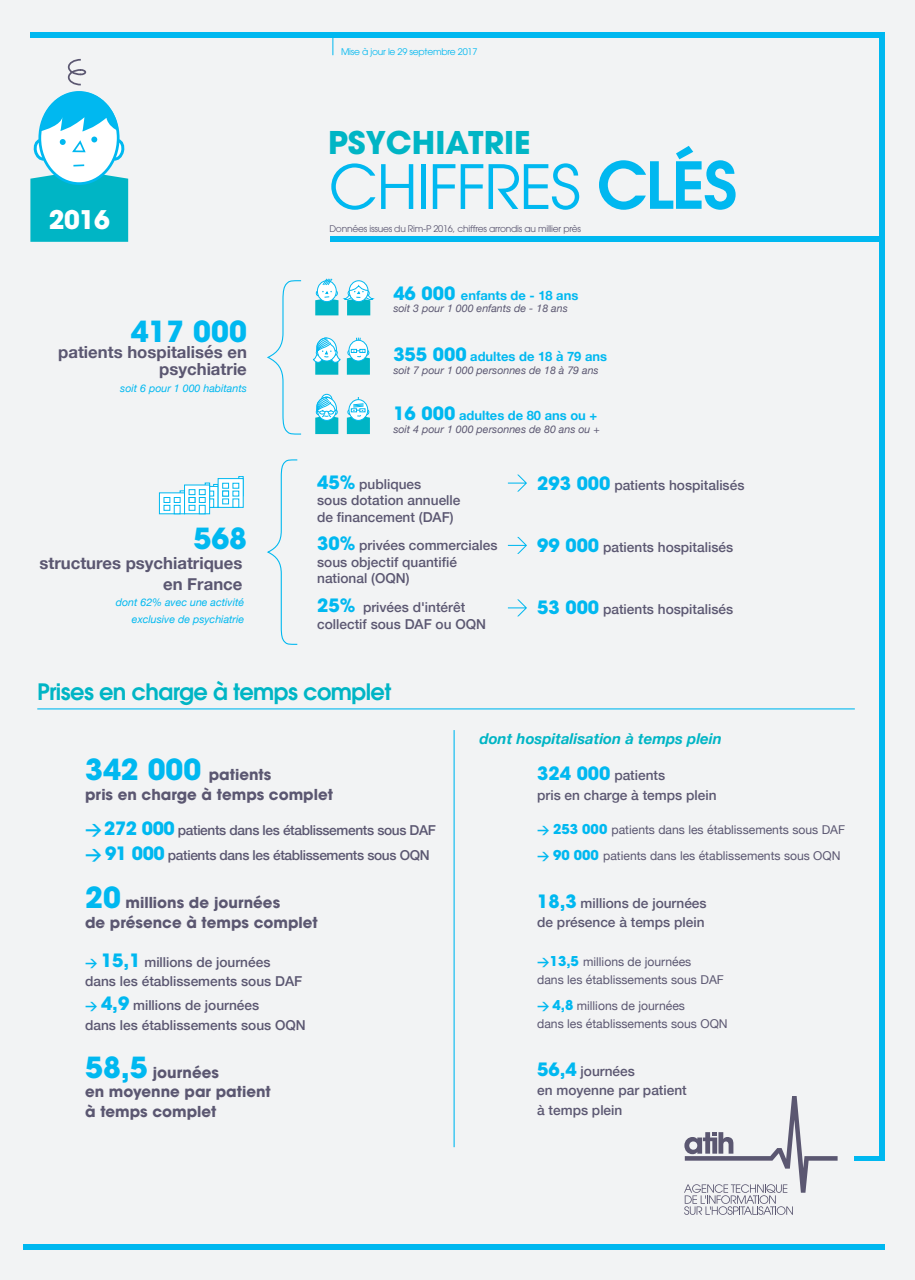
<style>
.page{position:relative;width:915px;height:1280px;background:#fff}
.page>*{position:absolute;margin:0;border:0;box-sizing:border-box;transform-origin:0 0}
.t1{font:700 31.2px "Avant Garde";color:#00b5c5}
.t2{font:700 28.95px "Avant Garde";color:#00b8f0}
.t3{font:700 25.5px "Avant Garde";color:#fff}
.t4{font:600 22.5px "Avant Garde";letter-spacing:-.025em;color:#00b5c5}
.t5{font:700 16.65px/16.6px "Helvetica Neue";color:#5b5771;text-align:right}
.t6{font:700 15px/19.5px "Avant Garde";color:#5b5771}
.t7{font:italic 700 15px "Helvetica Neue";color:#00b5c5}
.t8{font:500 13.65px/19.5px "Helvetica Neue";color:#5b5771}
.t9{font:500 13.65px/25.5px "Helvetica Neue";letter-spacing:-.025em;color:#5b5771}
.t10{font:700 12.9px "Helvetica Neue";color:#00b8f0}
.t11{font:12.15px/18px "Helvetica Neue";color:#5b5771}
.t12{font:italic 10.65px "Helvetica Neue";color:#5b5771}
.t13{font:italic 10.65px/16.5px "Helvetica Neue";color:#00b8f0;text-align:right}
.t14{font:9.15px "Avant Garde";letter-spacing:-.025em;color:#5b5771}
.t15{font:9.15px "Avant Garde";letter-spacing:-.025em;color:#00b8f0}
.s1{font-family:"Avant Garde";font-size:18.3px}
.s2{font-family:"Avant Garde";font-weight:700;font-size:18.3px;color:#00b8f0}
.s3{font-size:28.95px;color:#00b8f0}
.s4{font-family:"DIN";font-weight:700;font-size:16.5px;color:#00b8f0}
.s5{font-family:"DIN";font-weight:700;font-size:12.15px;color:#00b8f0}
.s6{font-family:"DIN";font-weight:700;color:#00b8f0}
.s7{font-family:"Avant Garde";font-weight:700;font-size:13.5px;color:#00b8f0}
</style>
<div class="page">
<div style="left:0;top:0;width:914px;height:1280px;background:#f2f3f4"></div>
<div style="left:331px;top:236px;width:553px;height:6px;background:#00b8f0"></div>
<div style="left:23px;top:1244px;width:861px;height:6px;background:#00b8f0"></div>
<svg style="left:684px;top:1096px;width:153px;height:119px"></svg>
<div style="left:854px;top:1156px;width:30px;height:5px;background:#00b8f0"></div>
<div style="left:30px;top:32px;width:854px;height:6px;background:#00b8f0"></div>
<svg style="left:267px;top:280px;width:35px;height:155px"></svg>
<svg style="left:267px;top:459px;width:31px;height:186px"></svg>
<svg style="left:315px;top:278px;width:60px;height:37px"></svg>
<svg style="left:349px;top:340px;width:18px;height:21px"></svg>
<div style="left:348px;top:340px;width:20px;height:21px;border:1px solid #00b8f0;border-radius:50%"></div>
<svg style="left:347px;top:349px;width:23px;height:26px"></svg>
<svg style="left:347px;top:397px;width:23px;height:37px"></svg>
<div style="left:321px;top:394px;width:11px;height:11px;border:1px solid #00b8f0;border-radius:50%"></div>
<svg style="left:315px;top:397px;width:23px;height:37px"></svg>
<svg style="left:313px;top:337px;width:27px;height:38px"></svg>
<svg style="left:331px;top:163px;width:44px;height:47px"></svg>
<svg style="left:381px;top:164px;width:32px;height:45px"></svg>
<hr style="left:421px;top:164px;width:4px;height:45px;background:#00b8f0">
<svg style="left:432px;top:163px;width:147px;height:47px"></svg>
<svg style="left:599px;top:146px;width:136px;height:64px"></svg>
<div style="left:879px;top:32px;width:5px;height:1129px;background:#00b8f0"></div>
<hr style="left:37px;top:708px;width:817px;height:1px;background:#00b8f0">
<hr style="left:453px;top:730px;width:1px;height:417px;background:#00b8f0">
<svg style="left:67px;top:58px;width:20px;height:28px"></svg>
<svg style="left:30px;top:92px;width:98px;height:150px"></svg>
<svg style="left:507px;top:475px;width:20px;height:17px"></svg>
<svg style="left:507px;top:537px;width:20px;height:17px"></svg>
<svg style="left:507px;top:599px;width:20px;height:17px"></svg>
<svg style="left:210px;top:486px;width:8px;height:22px"></svg>
<svg style="left:218px;top:478px;width:25px;height:30px"></svg>
<div style="left:232px;top:498px;width:7px;height:10px;background:#fff;border:1px solid #00b8f0"></div>
<svg style="left:222px;top:498px;width:7px;height:6px"></svg>
<svg style="left:222px;top:491px;width:17px;height:5px"></svg>
<svg style="left:222px;top:483px;width:7px;height:6px"></svg>
<svg style="left:232px;top:483px;width:7px;height:6px"></svg>
<svg style="left:159px;top:492px;width:25px;height:22px"></svg>
<svg style="left:174px;top:505px;width:6px;height:9px"></svg>
<svg style="left:163px;top:505px;width:7px;height:6px"></svg>
<svg style="left:163px;top:497px;width:7px;height:6px"></svg>
<svg style="left:174px;top:497px;width:6px;height:6px"></svg>
<svg style="left:184px;top:485px;width:26px;height:29px"></svg>
<svg style="left:199px;top:511px;width:6px;height:3px"></svg>
<svg style="left:189px;top:489px;width:25px;height:22px"></svg>
<svg style="left:332px;top:38px;width:1px;height:17px"></svg>
<p class="t15" style="left:341px;top:46px;width:138px">Mise à jour le 29 septembre 2017</p>
<h3 class="t3" style="left:49px;top:203px;width:63px">2016</h3>
<h2 class="t2" style="left:131px;top:312px;width:118px">417 000</h2>
<p class="t5" style="left:58px;top:344px;width:190px">patients hospitalisés en psychiatrie</p>
<p class="t13" style="left:120px;top:380px;width:128px">soit 6 pour 1 000 habitants</p>
<h2 class="t2" style="left:193px;top:520px;width:55px">568</h2>
<p class="t5" style="left:39px;top:554px;width:204px;line-height:20.1px">structures psychiatriques en France</p>
<p class="t13" style="left:116px;top:595px;width:130px">dont 62% avec une activité exclusive de psychiatrie</p>
<h1 class="t1" style="left:328px;top:122px;width:204px">PSYCHIATRIE</h1>
<p class="t14" style="left:329px;top:224px;width:253px">Données issues du Rim-P 2016, chiffres arrondis au millier près</p>
<p class="t10" style="left:393px;top:285px;width:186px"><span class="s1">46 000</span> enfants de - 18 ans</p>
<p class="t12" style="left:393px;top:301px;width:176px">soit 3 pour 1 000 enfants de - 18 ans</p>
<p class="t10" style="left:393px;top:346px;width:215px"><span class="s1">355 000</span> adultes de 18 à 79 ans</p>
<p class="t12" style="left:393px;top:362px;width:207px">soit 7 pour 1 000 personnes de 18 à 79 ans</p>
<p class="t10" style="left:393px;top:405px;width:205px"><span class="s1">16 000</span> adultes de 80 ans ou +</p>
<p class="t12" style="left:393px;top:421px;width:208px">soit 4 pour 1 000 personnes de 80 ans ou +</p>
<p class="t8" style="left:317px;top:474px;width:145px;line-height:16.5px"><span class="s2">45%</span> publiques<br>sous dotation annuelle de financement (DAF)</p>
<p class="t8" style="left:317px;top:536px;width:182px;line-height:16.5px"><span class="s2">30%</span> privées commerciales sous objectif quantifié national (OQN)</p>
<p class="t8" style="left:317px;top:598px;width:170px;line-height:16.5px"><span class="s2">25%</span> privées d'intérêt collectif sous DAF ou OQN</p>
<p class="t8" style="left:537px;top:598px;width:197px"><span class="s2">53 000</span> patients hospitalisés</p>
<p class="t8" style="left:537px;top:474px;width:209px"><span class="s2">293 000</span> patients hospitalisés</p>
<p class="t8" style="left:537px;top:536px;width:197px"><span class="s2">99 000</span> patients hospitalisés</p>
<h3 class="t4" style="left:37px;top:677px;width:355px">Prises en charge à temps complet</h3>
<p class="t6" style="left:85px;top:765px;width:249px"><span class="s3">342 000</span> patients<br>pris en charge à temps complet</p>
<p class="t9" style="left:85px;top:816px;width:352px"><span class="s4">&gt;</span><span class="s2">272 000</span> patients dans les établissements sous DAF <span class="s4">&gt;</span> <span class="s2">91 000</span> patients dans les établissements sous OQN</p>
<p class="t6" style="left:85px;top:893px;width:234px"><span class="s3">20</span> millions de journées<br>de présence à temps complet</p>
<p class="t8" style="left:85px;top:951px;width:218px"><span class="s5">&gt;</span> <span class="s2">15,1</span> millions de journées dans les établissements sous DAF</p>
<p class="t8" style="left:85px;top:994px;width:222px"><span class="s5">&gt;</span> <span class="s2">4,9</span> millions de journées<br>dans les établissements sous OQN</p>
<p class="t6" style="left:85px;top:1062px;width:187px"><span class="s3">58,5</span> journées<br>en moyenne par patient à temps complet</p>
<p class="t7" style="left:479px;top:727px;width:244px">dont hospitalisation à temps plein</p>
<p class="t8" style="left:537px;top:764px;width:181px"><span class="s2">324 000</span> patients<br>pris en charge à temps plein</p>
<p class="t11" style="left:537px;top:818px;width:309px;line-height:25.5px"><span class="s6">&gt;</span> <span class="s7">253 000</span> patients dans les établissements sous DAF <span class="s6">&gt;</span> <span class="s7">90 000</span> patients dans les établissements sous OQN</p>
<p class="t8" style="left:537px;top:892px;width:171px"><span class="s2">18,3</span> millions de journées de présence à temps plein</p>
<p class="t11" style="left:537px;top:953px;width:188px"><span class="s6">&gt;</span><span class="s7">13,5</span> millions de journées<br>dans les établissements sous DAF</p>
<p class="t11" style="left:537px;top:997px;width:192px"><span class="s6">&gt;</span> <span class="s7">4,8</span> millions de journées<br>dans les établissements sous OQN</p>
<p class="t8" style="left:537px;top:1060px;width:151px"><span class="s2">56,4</span> journées<br>en moyenne par patient à temps plein</p>
</div>
